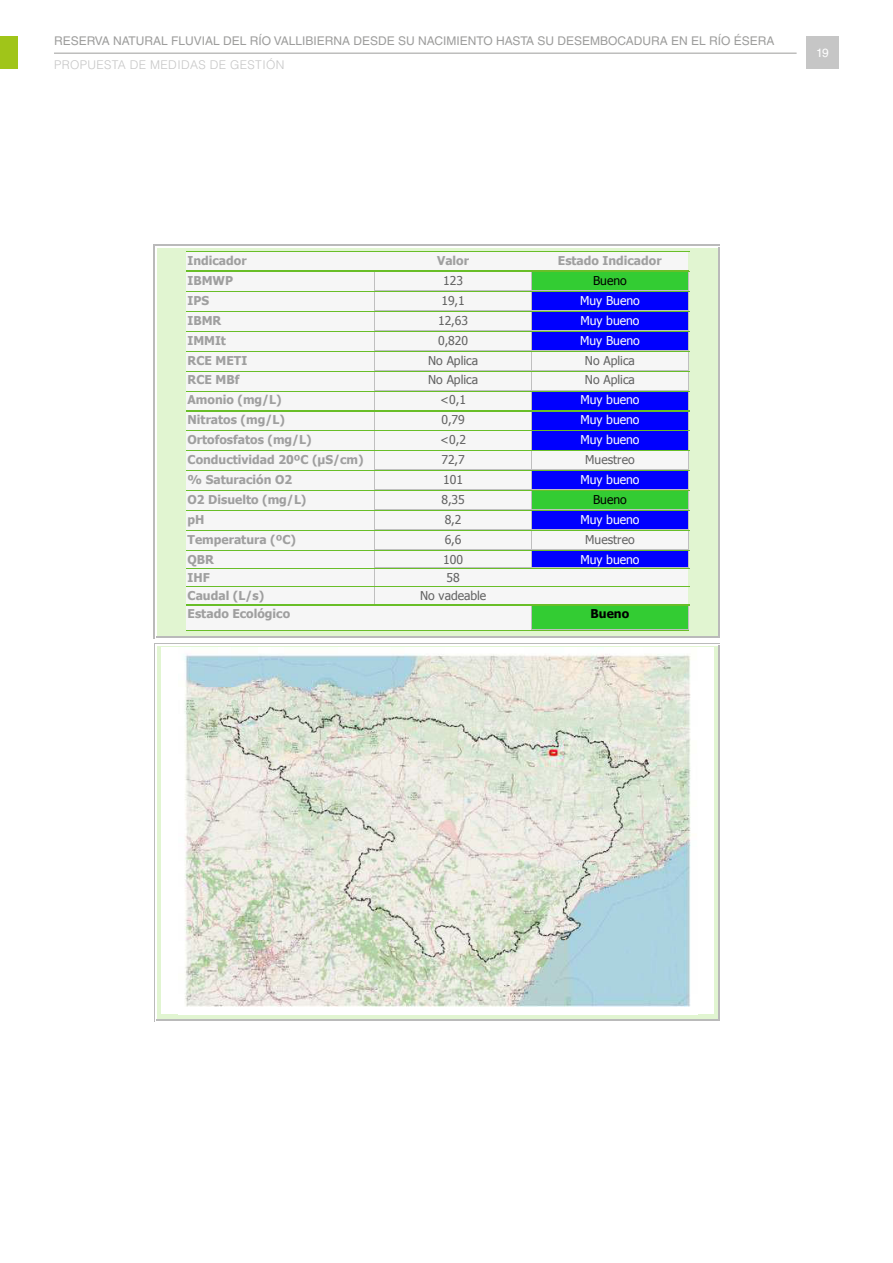
<style>
.page{position:relative;width:893px;height:1263px;background:#fff}
.page>*{position:absolute;margin:0;border:0;box-sizing:border-box;transform-origin:0 0}
.t1{font:700 12.15px "Tahoma";color:#9f9f9f}
.t2{font:12.15px/20px "Tahoma";color:#fff;text-align:center}
.t3{font:12.15px "Tahoma";color:#626262}
.t4{font:700 12.15px "Tahoma";color:#000}
.t5{font:12px "Helvetica LT Std";color:#9d9d9c}
.t6{font:300 12px "Helvetica LT Std";letter-spacing:.03em;color:#c6c6c6}
.t7{font:12px "Helvetica LT Std";color:#fff}
.s1{color:#000}
.s2{color:#626262}
</style>
<div class="page">
<hr style="left:54px;top:53px;width:743px;height:1px;background:#9d9d9c">
<div style="left:0;top:36px;width:18px;height:33px;background:#a0c519"></div>
<div style="left:806px;top:36px;width:33px;height:33px;background:#c6c6c6"></div>
<svg style="left:156px;top:248px;width:562px;height:389px;background:#cfeaba"></svg>
<hr style="left:154px;top:245px;width:566px;height:1px;background:#bababa">
<hr style="left:154px;top:245px;width:1px;height:394px;background:#bababa">
<hr style="left:718px;top:247px;width:1px;height:391px;background:#bababa">
<hr style="left:156px;top:637px;width:563px;height:1px;background:#bababa">
<div style="left:156px;top:645px;width:562px;height:374px;background:linear-gradient(to right,#e1f5d1,#e1f5d1)"></div>
<hr style="left:154px;top:643px;width:566px;height:1px;background:#bababa">
<hr style="left:154px;top:643px;width:1px;height:378px;background:#bababa">
<hr style="left:718px;top:645px;width:1px;height:375px;background:#bababa">
<hr style="left:156px;top:1019px;width:563px;height:1px;background:#bababa">
<div style="left:186px;top:272px;width:189px;height:19px;background:#f6f6f6"></div>
<hr style="left:186px;top:291px;width:189px;height:1px;background:#69be28">
<div style="left:375px;top:272px;width:156px;height:19px;background:#f6f6f6"></div>
<hr style="left:375px;top:291px;width:157px;height:1px;background:#69be28">
<div style="left:186px;top:292px;width:189px;height:19px;background:#f6f6f6"></div>
<div style="left:375px;top:292px;width:156px;height:19px;background:#f6f6f6"></div>
<div style="left:186px;top:311px;width:189px;height:20px;background:#f6f6f6"></div>
<div style="left:375px;top:311px;width:156px;height:20px;background:#f6f6f6"></div>
<div style="left:186px;top:331px;width:189px;height:19px;background:#f6f6f6"></div>
<div style="left:375px;top:331px;width:156px;height:19px;background:#f6f6f6"></div>
<div style="left:186px;top:351px;width:189px;height:19px;background:#f6f6f6"></div>
<div style="left:375px;top:351px;width:156px;height:19px;background:#f6f6f6"></div>
<div style="left:186px;top:371px;width:189px;height:19px;background:#f6f6f6"></div>
<div style="left:375px;top:371px;width:156px;height:19px;background:#f6f6f6"></div>
<div style="left:531px;top:272px;width:157px;height:19px;background:#3c3"></div>
<hr style="left:531px;top:291px;width:158px;height:1px;background:#69be28">
<div style="left:531px;top:292px;width:157px;height:19px;background:#00f"></div>
<hr style="left:531px;top:311px;width:158px;height:1px;background:#69be28">
<div style="left:531px;top:311px;width:157px;height:20px;background:#00f"></div>
<hr style="left:531px;top:331px;width:158px;height:1px;background:#69be28">
<div style="left:531px;top:331px;width:157px;height:19px;background:#00f"></div>
<hr style="left:531px;top:351px;width:158px;height:1px;background:#69be28">
<div style="left:531px;top:351px;width:157px;height:19px;background:#f6f6f6"></div>
<hr style="left:531px;top:371px;width:158px;height:1px;background:#69be28">
<div style="left:531px;top:371px;width:157px;height:19px;background:#f6f6f6"></div>
<hr style="left:531px;top:391px;width:158px;height:1px;background:#69be28">
<div style="left:531px;top:391px;width:157px;height:19px;background:#00f"></div>
<hr style="left:531px;top:411px;width:158px;height:1px;background:#69be28">
<div style="left:531px;top:411px;width:157px;height:19px;background:#00f"></div>
<hr style="left:531px;top:431px;width:158px;height:1px;background:#69be28">
<div style="left:531px;top:431px;width:157px;height:19px;background:#00f"></div>
<hr style="left:531px;top:451px;width:158px;height:1px;background:#69be28">
<div style="left:531px;top:471px;width:157px;height:19px;background:#00f"></div>
<hr style="left:531px;top:490px;width:158px;height:1px;background:#69be28">
<div style="left:531px;top:491px;width:157px;height:19px;background:#3c3"></div>
<hr style="left:531px;top:510px;width:158px;height:1px;background:#69be28">
<div style="left:531px;top:511px;width:157px;height:19px;background:#00f"></div>
<hr style="left:531px;top:530px;width:158px;height:1px;background:#69be28">
<div style="left:186px;top:391px;width:189px;height:19px;background:#f6f6f6"></div>
<div style="left:375px;top:391px;width:156px;height:19px;background:#f6f6f6"></div>
<hr style="left:375px;top:411px;width:157px;height:1px;background:#69be28">
<div style="left:186px;top:411px;width:189px;height:19px;background:#f6f6f6"></div>
<div style="left:375px;top:411px;width:156px;height:19px;background:#f6f6f6"></div>
<hr style="left:375px;top:431px;width:157px;height:1px;background:#69be28">
<div style="left:186px;top:431px;width:189px;height:19px;background:#f6f6f6"></div>
<div style="left:375px;top:431px;width:156px;height:19px;background:#f6f6f6"></div>
<div style="left:186px;top:451px;width:189px;height:19px;background:#f6f6f6"></div>
<div style="left:375px;top:451px;width:156px;height:19px;background:#f6f6f6"></div>
<div style="left:186px;top:471px;width:189px;height:19px;background:#f6f6f6"></div>
<hr style="left:186px;top:490px;width:189px;height:1px;background:#69be28">
<div style="left:375px;top:471px;width:156px;height:19px;background:#f6f6f6"></div>
<hr style="left:375px;top:490px;width:157px;height:1px;background:#69be28">
<div style="left:186px;top:491px;width:189px;height:19px;background:#f6f6f6"></div>
<div style="left:375px;top:491px;width:156px;height:19px;background:#f6f6f6"></div>
<hr style="left:375px;top:510px;width:157px;height:1px;background:#69be28">
<div style="left:186px;top:510px;width:189px;height:20px;background:#f6f6f6"></div>
<div style="left:375px;top:511px;width:156px;height:19px;background:#f6f6f6"></div>
<div style="left:186px;top:530px;width:189px;height:19px;background:#f6f6f6"></div>
<div style="left:375px;top:530px;width:156px;height:19px;background:#f6f6f6"></div>
<div style="left:186px;top:252px;width:189px;height:19px;background:#f6f6f6"></div>
<div style="left:375px;top:252px;width:156px;height:19px;background:#f6f6f6"></div>
<div style="left:531px;top:252px;width:157px;height:19px;background:#f6f6f6"></div>
<div style="left:531px;top:451px;width:157px;height:19px;background:#f6f6f6"></div>
<hr style="left:531px;top:471px;width:158px;height:1px;background:#69be28">
<div style="left:531px;top:530px;width:157px;height:19px;background:#f6f6f6"></div>
<hr style="left:531px;top:550px;width:158px;height:1px;background:#69be28">
<div style="left:186px;top:550px;width:189px;height:18px;background:#f6f6f6"></div>
<div style="left:375px;top:550px;width:156px;height:18px;background:#f6f6f6"></div>
<hr style="left:375px;top:568px;width:157px;height:1px;background:#69be28">
<div style="left:186px;top:568px;width:189px;height:18px;background:#f6f6f6"></div>
<div style="left:375px;top:569px;width:156px;height:17px;background:#f6f6f6"></div>
<div style="left:186px;top:587px;width:189px;height:17px;background:#f6f6f6"></div>
<div style="left:375px;top:587px;width:156px;height:17px;background:#f6f6f6"></div>
<div style="left:531px;top:550px;width:157px;height:18px;background:#00f"></div>
<hr style="left:531px;top:568px;width:158px;height:1px;background:#69be28">
<div style="left:531px;top:587px;width:157px;height:17px;background:#f6f6f6"></div>
<hr style="left:531px;top:605px;width:158px;height:1px;background:#69be28">
<div style="left:531px;top:568px;width:157px;height:18px;background:#f6f6f6"></div>
<hr style="left:531px;top:587px;width:158px;height:1px;background:#69be28">
<div style="left:375px;top:605px;width:156px;height:25px;background:#f6f6f6"></div>
<div style="left:531px;top:605px;width:157px;height:25px;background:#3c3"></div>
<div style="left:186px;top:605px;width:189px;height:25px;background:#f6f6f6"></div>
<div style="left:162px;top:647px;width:552px;height:367px;background:#fff"></div>
<img style="left:184px;top:654px;width:507px;height:353px">
<p class="t5" style="left:54px;top:34px;width:722px">RESERVA NATURAL FLUVIAL DEL RÍO VALLIBIERNA DESDE SU NACIMIENTO HASTA SU DESEMBOCADURA EN EL RÍO ÉSERA</p>
<p class="t6" style="left:54px;top:57px;width:232px">PROPUESTA DE MEDIDAS DE GESTIÓN</p>
<p class="t7" style="left:816px;top:46px;width:14px">19</p>
<p class="t1" style="left:188px;top:252px;width:60px">Indicador</p>
<p class="t1" style="left:437px;top:252px;width:33px">Valor</p>
<p class="t1" style="left:558px;top:252px;width:105px">Estado Indicador</p>
<p class="t1" style="left:188px;top:272px;width:47px">IBMWP</p>
<p class="t3" style="left:443px;top:272px;width:21px">123</p>
<p class="t1" style="left:188px;top:292px;width:23px">IPS</p>
<p class="t3" style="left:441px;top:292px;width:25px">19,1</p>
<p class="t1" style="left:188px;top:312px;width:35px">IBMR</p>
<p class="t3" style="left:438px;top:312px;width:32px">12,63</p>
<p class="t1" style="left:188px;top:332px;width:40px">IMMIt</p>
<p class="t3" style="left:438px;top:332px;width:32px">0,820</p>
<p class="t1" style="left:188px;top:352px;width:61px">RCE METI</p>
<p class="t3" style="left:428px;top:352px;width:51px">No Aplica</p>
<p class="t1" style="left:188px;top:371px;width:53px">RCE MBf</p>
<p class="t3" style="left:428px;top:372px;width:51px">No Aplica</p>
<p class="t1" style="left:188px;top:391px;width:96px">Amonio (mg/L)</p>
<p class="t3" style="left:440px;top:392px;width:27px">&lt;0,1</p>
<p class="t1" style="left:188px;top:411px;width:99px">Nitratos (mg/L)</p>
<p class="t3" style="left:441px;top:412px;width:25px">0,79</p>
<p class="t1" style="left:188px;top:431px;width:126px">Ortofosfatos (mg/L)</p>
<p class="t3" style="left:440px;top:432px;width:27px">&lt;0,2</p>
<p class="t1" style="left:188px;top:451px;width:178px">Conductividad 20ºC (µS/cm)</p>
<p class="t3" style="left:441px;top:451px;width:25px">72,7</p>
<p class="t1" style="left:188px;top:471px;width:106px">% Saturación O2</p>
<p class="t3" style="left:443px;top:471px;width:21px">101</p>
<p class="t1" style="left:188px;top:491px;width:120px">O2 Disuelto (mg/L)</p>
<p class="t3" style="left:441px;top:491px;width:25px">8,35</p>
<p class="t1" style="left:188px;top:511px;width:18px">pH</p>
<p class="t3" style="left:445px;top:511px;width:18px">8,2</p>
<p class="t1" style="left:188px;top:531px;width:110px">Temperatura (ºC)</p>
<p class="t3" style="left:445px;top:531px;width:18px">6,6</p>
<p class="t1" style="left:188px;top:551px;width:28px">QBR</p>
<p class="t3" style="left:443px;top:551px;width:21px">100</p>
<p class="t1" style="left:188px;top:569px;width:24px">IHF</p>
<p class="t3" style="left:446px;top:569px;width:15px">58</p>
<p class="t1" style="left:188px;top:587px;width:78px">Caudal (L/s)</p>
<p class="t3" style="left:420px;top:587px;width:68px">No vadeable</p>
<p class="t2" style="left:580px;top:270px;width:61px"><span class="s1">Bueno<br></span>Muy Bueno<br>Muy bueno<br>Muy Bueno<br><span class="s2">No Aplica<br>No Aplica<br></span>Muy bueno<br>Muy bueno<br>Muy bueno</p>
<p class="t2" style="left:580px;top:469px;width:61px">Muy bueno<br><span class="s1">Bueno<br></span>Muy bueno</p>
<p class="t3" style="left:585px;top:451px;width:51px">Muestreo</p>
<p class="t3" style="left:585px;top:531px;width:51px">Muestreo</p>
<p class="t2" style="left:580px;top:549px;width:61px">Muy bueno</p>
<p class="t1" style="left:188px;top:605px;width:104px">Estado Ecológico</p>
<p class="t4" style="left:591px;top:605px;width:40px">Bueno</p>
</div>
